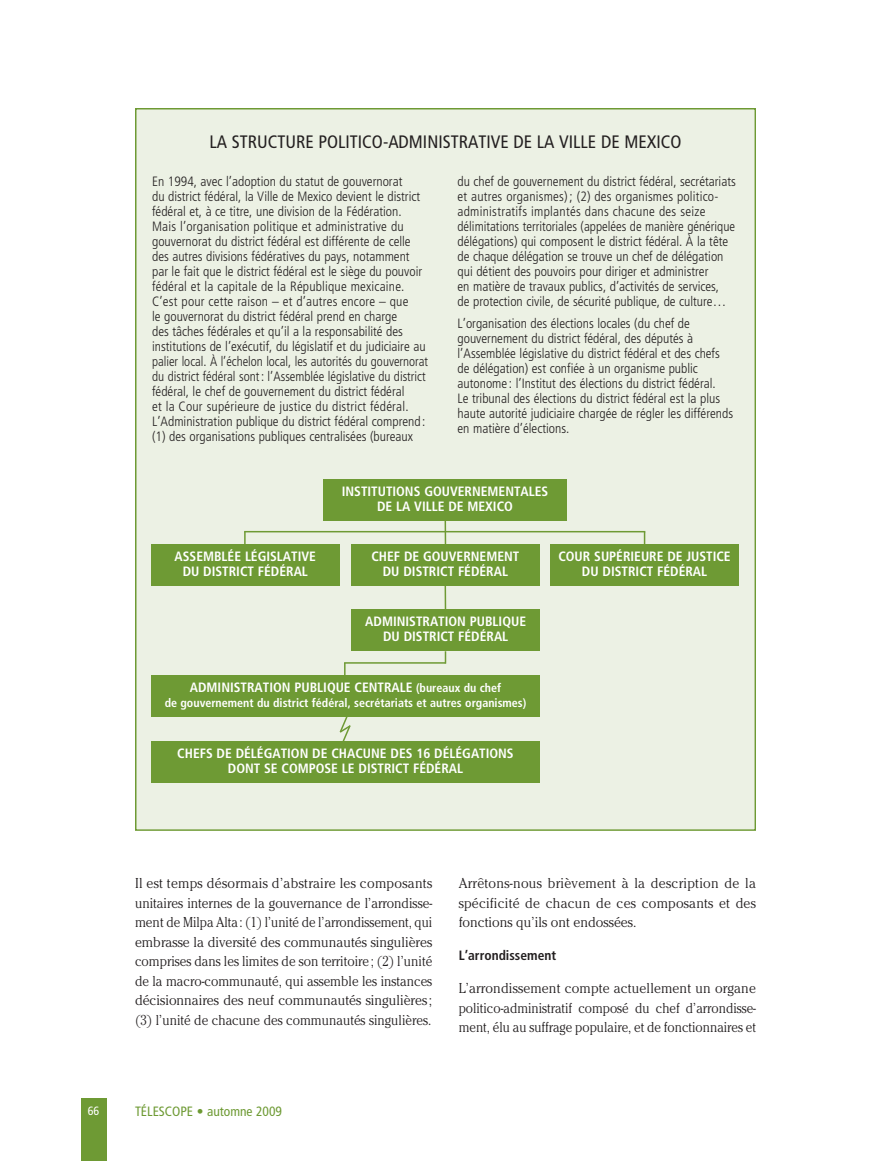
<style>
.page{position:relative;width:891px;height:1161px;background:#fff}
.page>*{position:absolute;margin:0;border:0;box-sizing:border-box;transform-origin:0 0}
.t1{font:condensed 18px "Frutiger";color:#231f20}
.t2{font:300 14.25px/19.5px "Cheltenham";color:#231f20;text-align:justify;scale:.95 1}
.t3{font:300 condensed 13.5px/15px "Frutiger";color:#231f20}
.t4{font:700 condensed 13.5px/15px "Frutiger";color:#fff;text-align:center}
.t5{font:condensed 13.5px "Frutiger";color:#6e9a34}
.t6{font:700 condensed 13.5px "Frutiger";color:#231f20}
.t7{font:700 condensed 12px "Frutiger";color:#fff}
.t8{font:condensed 12px "Frutiger";color:#fff}
.s1{font-size:12px}
</style>
<div class="page">
<div style="left:81px;top:1099px;width:25px;height:62px;background:#6e9a34"></div>
<div style="left:136px;top:110px;width:618px;height:719px;background:#ecf1e4"></div>
<div style="left:323px;top:479px;width:244px;height:41px;background:#6e9a34"></div>
<div style="left:351px;top:544px;width:188px;height:42px;background:#6e9a34"></div>
<div style="left:151px;top:544px;width:188px;height:42px;background:#6e9a34"></div>
<div style="left:551px;top:544px;width:188px;height:42px;background:#6e9a34"></div>
<div style="left:352px;top:610px;width:188px;height:41px;background:#6e9a34"></div>
<div style="left:151px;top:675px;width:389px;height:41px;background:#6e9a34"></div>
<div style="left:151px;top:741px;width:389px;height:41px;background:#6e9a34"></div>
<svg style="left:445px;top:520px;width:1px;height:24px"></svg>
<svg style="left:244px;top:532px;width:2px;height:12px"></svg>
<svg style="left:644px;top:532px;width:1px;height:12px"></svg>
<hr style="left:244px;top:531px;width:401px;height:1px;background:#6e9a34">
<svg style="left:445px;top:586px;width:1px;height:24px"></svg>
<svg style="left:344px;top:664px;width:2px;height:11px"></svg>
<hr style="left:344px;top:662px;width:102px;height:2px;background:#6e9a34">
<svg style="left:338px;top:716px;width:14px;height:25px"></svg>
<h1 class="t1" style="left:210px;top:135px;width:473px">LA STRUCTURE POLITICO-ADMINISTRATIVE DE LA VILLE DE MEXICO</h1>
<p class="t3" style="left:152px;top:175px;width:278px">En 1994, avec l’adoption du statut de gouvernorat<br>du district fédéral, la Ville de Mexico devient le district fédéral et, à ce titre, une division de la Fédération.<br>Mais l’organisation politique et administrative du gouvernorat du district fédéral est différente de celle des autres divisions fédératives du pays, notamment par le fait que le district fédéral est le siège du pouvoir fédéral et la capitale de la République mexicaine.<br>C’est pour cette raison – et d’autres encore – que<br>le gouvernorat du district fédéral prend en charge<br>des tâches fédérales et qu’il a la responsabilité des institutions de l’exécutif, du législatif et du judiciaire au palier local. À l’échelon local, les autorités du gouvernorat du district fédéral sont: l’Assemblée législative du district fédéral, le chef de gouvernement du district fédéral<br>et la Cour supérieure de justice du district fédéral.<br>L’Administration publique du district fédéral comprend : (1) des organisations publiques centralisées (bureaux</p>
<p class="t3" style="left:458px;top:175px;width:280px">du chef de gouvernement du district fédéral, secrétariats et autres organismes) ; (2) des organismes politico&shy;administratifs implantés dans chacune des seize délimitations territoriales (appelées de manière générique délégations) qui composent le district fédéral. À la tête de chaque délégation se trouve un chef de délégation qui détient des pouvoirs pour diriger et administrer<br>en matière de travaux publics, d’activités de services,<br>de protection civile, de sécurité publique, de culture…</p>
<p class="t3" style="left:458px;top:317px;width:277px">L’organisation des élections locales (du chef de gouvernement du district fédéral, des députés à l’Assemblée législative du district fédéral et des chefs de délégation) est confiée à un organisme public autonome: l’Institut des élections du district fédéral.<br>Le tribunal des élections du district fédéral est la plus haute autorité judiciaire chargée de régler les différends en matière d’élections.</p>
<p class="t4" style="left:342px;top:484px;width:208px">INSTITUTIONS GOUVERNEMENTALES<br>DE LA VILLE DE MEXICO</p>
<p class="t4" style="left:175px;top:550px;width:143px">ASSEMBLÉE LÉGISLATIVE<br>DU DISTRICT FÉDÉRAL</p>
<p class="t4" style="left:558px;top:550px;width:174px">COUR SUPÉRIEURE DE JUSTICE<br>DU DISTRICT FÉDÉRAL</p>
<p class="t4" style="left:371px;top:550px;width:149px">CHEF DE GOUVERNEMENT<br>DU DISTRICT FÉDÉRAL</p>
<p class="t4" style="left:365px;top:615px;width:162px">ADMINISTRATION PUBLIQUE<br>DU DISTRICT FÉDÉRAL</p>
<p class="t4" style="left:190px;top:681px;width:313px">ADMINISTRATION PUBLIQUE CENTRALE <span class="s1">(bureaux du chef</span></p>
<p class="t7" style="left:165px;top:698px;width:363px">de gouvernement du district fédéral, secrétariats et autres organismes)</p>
<p class="t4" style="left:177px;top:747px;width:338px">CHEFS DE DÉLÉGATION DE CHACUNE DES 16 DÉLÉGATIONS<br>DONT SE COMPOSE LE DISTRICT FÉDÉRAL</p>
<p class="t2" style="left:135px;top:875px;width:314px">Il est temps désormais d’abstraire les composants unitaires internes de la gouvernance de l’arrondisse&shy;ment de Milpa Alta: (1) l’unité de l’arrondissement, qui embrasse la diversité des communautés singulières comprises dans les limites de son territoire; (2) l’unité de la macro-communauté, qui assemble les instances décisionnaires des neuf communautés singulières ; (3) l’unité de chacune des communautés singulières.</p>
<p class="t2" style="left:459px;top:875px;width:314px">Arrêtons-nous brièvement à la description de la spécificité de chacun de ces composants et des fonctions qu’ils ont endossées.</p>
<p class="t6" style="left:459px;top:950px;width:99px">L’arrondissement</p>
<p class="t2" style="left:459px;top:980px;width:314px">L’arrondissement compte actuellement un organe politico-administratif composé du chef d’arrondisse&shy;ment, élu au suffrage populaire, et de fonctionnaires et</p>
<p class="t8" style="left:88px;top:1106px;width:13px">66</p>
<p class="t5" style="left:135px;top:1106px;width:149px">TÉLESCOPE • automne 2009</p>
</div>
